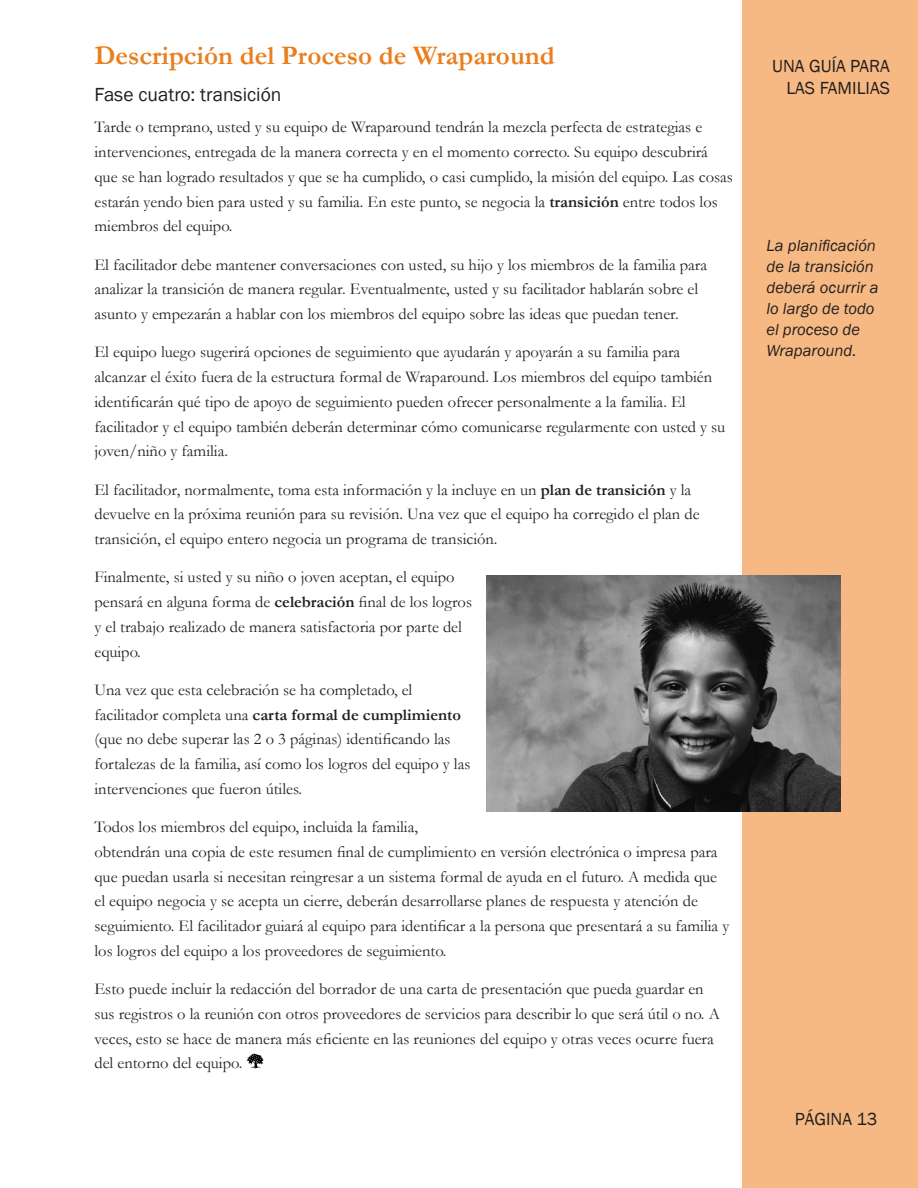
<style>
.page{position:relative;width:918px;height:1188px;background:#fff}
.page>*{position:absolute;margin:0;border:0;box-sizing:border-box;transform-origin:0 0}
.Subhead_1{font:700 27px "Garamond";color:#ea7e1d}
.sidebar_text{font:19.5px "Franklin Gothic";color:#231f20}
.t1{font:18px/21.6px "Franklin Gothic";color:#231f20;text-align:right}
.body_copy{font:16.5px/24.8px "Garamond";color:#231f20}
.sidebar_text-2{font:italic 16.5px/21px "Franklin Gothic";color:#231f20}
.s1{font-weight:700}
</style>
<div class="page">
<div style="left:742px;top:0;width:176px;height:1188px;background:#f6b983"></div>
<svg style="left:246px;top:1054px;width:18px;height:14px"></svg>
<img style="left:486px;top:575px;width:354px;height:236px">
<p class="Subhead_1" style="left:94px;top:37px;width:462px">Descripción del Proceso de Wraparound</p>
<p class="sidebar_text" style="left:94px;top:82px;width:188px">Fase cuatro: transición</p>
<p class="body_copy" style="left:94px;top:114px;width:640px">Tarde o temprano, usted y su equipo de Wraparound tendrán la mezcla perfecta de estrategias e intervenciones, entregada de la manera correcta y en el momento correcto. Su equipo descubrirá que se han logrado resultados y que se ha cumplido, o casi cumplido, la misión del equipo. Las cosas estarán yendo bien para usted y su familia. En este punto, se negocia la <span class="s1">transición</span> entre todos los miembros del equipo.</p>
<p class="body_copy" style="left:94px;top:252px;width:614px">El facilitador debe mantener conversaciones con usted, su hijo y los miembros de la familia para analizar la transición de manera regular. Eventualmente, usted y su facilitador hablarán sobre el asunto y empezarán a hablar con los miembros del equipo sobre las ideas que puedan tener.</p>
<p class="body_copy" style="left:94px;top:339px;width:632px">El equipo luego sugerirá opciones de seguimiento que ayudarán y apoyarán a su familia para alcanzar el éxito fuera de la estructura formal de Wraparound. Los miembros del equipo también identificarán qué tipo de apoyo de seguimiento pueden ofrecer personalmente a la familia. El facilitador y el equipo también deberán determinar cómo comunicarse regularmente con usted y su joven/niño y familia.</p>
<p class="body_copy" style="left:94px;top:477px;width:607px">El facilitador, normalmente, toma esta información y la incluye en un <span class="s1">plan de transición</span> y la devuelve en la próxima reunión para su revisión. Una vez que el equipo ha corregido el plan de transición, el equipo entero negocia un programa de transición.</p>
<p class="body_copy" style="left:94px;top:564px;width:379px">Finalmente, si usted y su niño o joven aceptan, el equipo pensará en alguna forma de <span class="s1">celebración</span> final de los logros y el trabajo realizado de manera satisfactoria por parte del equipo.</p>
<p class="body_copy" style="left:94px;top:677px;width:377px">Una vez que esta celebración se ha completado, el facilitador completa una <span class="s1">carta formal de cumplimiento </span>(que no debe superar las 2 o 3 páginas) identificando las fortalezas de la familia, así como los logros del equipo y las intervenciones que fueron útiles.</p>
<p class="body_copy" style="left:94px;top:814px;width:636px">Todos los miembros del equipo, incluida la familia,<br>obtendrán una copia de este resumen final de cumplimiento en versión electrónica o impresa para que puedan usarla si necesitan reingresar a un sistema formal de ayuda en el futuro. A medida que el equipo negocia y se acepta un cierre, deberán desarrollarse planes de respuesta y atención de seguimiento. El facilitador guiará al equipo para identificar a la persona que presentará a su familia y los logros del equipo a los proveedores de seguimiento.</p>
<p class="body_copy" style="left:94px;top:976px;width:627px">Esto puede incluir la redacción del borrador de una carta de presentación que pueda guardar en sus registros o la reunión con otros proveedores de servicios para describir lo que será útil o no. A veces, esto se hace de manera más eficiente en las reuniones del equipo y otras veces ocurre fuera del entorno del equipo.</p>
<p class="t1" style="left:772px;top:56px;width:119px">UNA GUÍA PARA<br>LAS FAMILIAS</p>
<p class="sidebar_text-2" style="left:766px;top:236px;width:114px">La planificación de la transición deberá ocurrir a lo largo de todo el proceso de<br>Wraparound.</p>
<p class="t1" style="left:795px;top:1109px;width:84px">PÁGINA 13</p>
</div>
